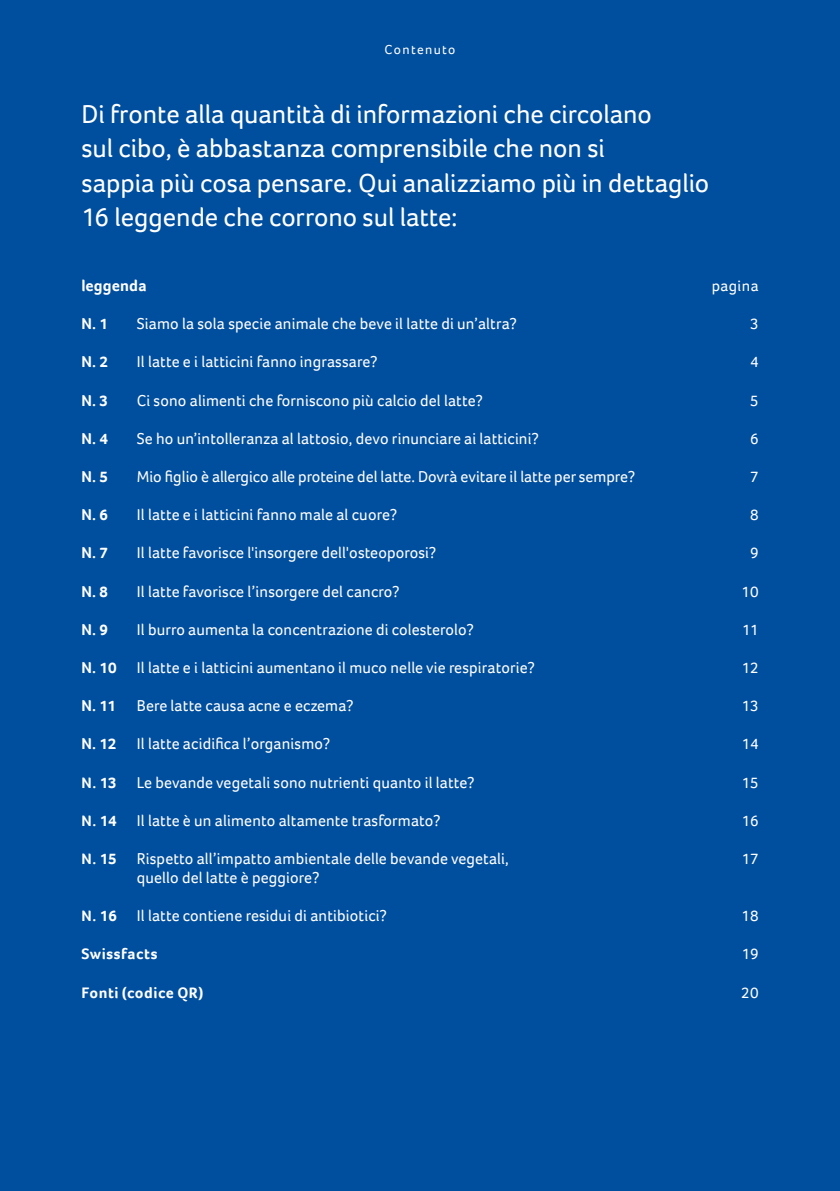
<style>
.page{position:relative;width:840px;height:1191px;background:#fff}
.page>*{position:absolute;margin:0;border:0;box-sizing:border-box;transform-origin:0 0}
.t1{font:26.8px/34.4px "Foco";letter-spacing:-.005em;color:#fff}
.t2{font:16.2px/19px "Foco";letter-spacing:.01em;color:#fff}
.t3{font:700 16.2px "Foco";letter-spacing:.01em;color:#fff}
.t4{font:15.6px "Foco";letter-spacing:-.01em;color:#fff}
.t5{font:700 15.6px "Foco";letter-spacing:.035em;color:#fff}
.t6{font:13.4px "Foco";letter-spacing:.1em;color:#fff}
.s1{font-size:15.6px}
.s2{font-weight:700}
.s3{font-weight:700;font-size:15.6px}
</style>
<div class="page">
<div style="left:0;top:0;width:839px;height:1191px;background:#004e9e"></div>
<p class="t6" style="left:384px;top:41px;width:72px">Contenuto</p>
<p class="t1" style="left:81px;top:96px;width:629px">Di fronte alla quantità di informazioni che circolano<br>sul cibo, è abbastanza comprensibile che non si<br>sappia più cosa pensare. Qui analizziamo più in dettaglio 16 leggende che corrono sul latte:</p>
<p class="t3" style="left:81px;top:275px;width:67px">leggenda</p>
<p class="t3" style="left:81px;top:313px;width:28px">N. <span class="s1">1</span></p>
<p class="t2" style="left:137px;top:314px;width:381px">Siamo la sola specie animale che beve il latte di un’altra?</p>
<p class="t3" style="left:81px;top:351px;width:28px">N. <span class="s1">2</span></p>
<p class="t2" style="left:137px;top:352px;width:242px">Il latte e i latticini fanno ingrassare?</p>
<p class="t3" style="left:81px;top:389px;width:28px">N. <span class="s1">3</span></p>
<p class="t2" style="left:137px;top:390px;width:347px">Ci sono alimenti che forniscono più calcio del latte?</p>
<p class="t3" style="left:81px;top:427px;width:28px">N. <span class="s1">4</span></p>
<p class="t2" style="left:137px;top:428px;width:403px">Se ho un’intolleranza al lattosio, devo rinunciare ai latticini?</p>
<p class="t3" style="left:81px;top:466px;width:28px">N. <span class="s1">5</span></p>
<p class="t2" style="left:137px;top:467px;width:499px">Mio figlio è allergico alle proteine del latte. Dovrà evitare il latte per sempre?</p>
<p class="t3" style="left:81px;top:504px;width:28px">N. <span class="s1">6</span></p>
<p class="t2" style="left:137px;top:505px;width:261px">Il latte e i latticini fanno male al cuore?</p>
<p class="t3" style="left:81px;top:542px;width:28px">N. <span class="s1">7</span></p>
<p class="t2" style="left:137px;top:543px;width:301px">Il latte favorisce l'insorgere dell'osteoporosi?</p>
<p class="t3" style="left:81px;top:580px;width:28px">N. <span class="s1">8</span></p>
<p class="t2" style="left:137px;top:581px;width:264px">Il latte favorisce l’insorgere del cancro?</p>
<p class="t3" style="left:81px;top:618px;width:28px">N. <span class="s1">9</span></p>
<p class="t2" style="left:137px;top:619px;width:338px">Il burro aumenta la concentrazione di colesterolo?</p>
<p class="t2" style="left:81px;top:658px;width:454px"><span class="s2">N.</span> <span class="s3">10</span> Il latte e i latticini aumentano il muco nelle vie respiratorie?</p>
<p class="t3" style="left:81px;top:695px;width:36px">N. <span class="s1">11</span></p>
<p class="t2" style="left:137px;top:696px;width:218px">Bere latte causa acne e eczema?</p>
<p class="t3" style="left:81px;top:733px;width:36px">N. <span class="s1">12</span></p>
<p class="t2" style="left:137px;top:734px;width:195px">Il latte acidifica l’organismo?</p>
<p class="t2" style="left:81px;top:772px;width:394px"><span class="s3">N. 13</span> Le bevande vegetali sono nutrienti quanto il latte?</p>
<p class="t2" style="left:81px;top:810px;width:360px"><span class="s3">N. 14</span> Il latte è un alimento altamente trasformato?</p>
<p class="t2" style="left:137px;top:848px;width:373px;text-indent:-55px"><span class="s3">N. 15</span> Rispetto all’impatto ambientale delle bevande vegetali, quello del latte è peggiore?</p>
<p class="t2" style="left:81px;top:906px;width:307px"><span class="s3">N. 16</span> Il latte contiene residui di antibiotici?</p>
<p class="t5" style="left:81px;top:943px;width:78px">Swissfacts</p>
<p class="t5" style="left:81px;top:982px;width:124px">Fonti (codice QR)</p>
<p class="t4" style="left:711px;top:275px;width:48px">pagina</p>
<p class="t4" style="left:749px;top:313px;width:10px">3</p>
<p class="t4" style="left:749px;top:352px;width:10px">4</p>
<p class="t4" style="left:749px;top:390px;width:10px">5</p>
<p class="t4" style="left:749px;top:428px;width:10px">6</p>
<p class="t4" style="left:749px;top:466px;width:10px">7</p>
<p class="t4" style="left:749px;top:504px;width:10px">8</p>
<p class="t4" style="left:749px;top:543px;width:10px">9</p>
<p class="t4" style="left:741px;top:581px;width:19px">10</p>
<p class="t4" style="left:741px;top:619px;width:18px">11</p>
<p class="t4" style="left:741px;top:657px;width:18px">12</p>
<p class="t4" style="left:741px;top:695px;width:18px">13</p>
<p class="t4" style="left:741px;top:733px;width:18px">14</p>
<p class="t4" style="left:741px;top:772px;width:18px">15</p>
<p class="t4" style="left:741px;top:810px;width:18px">16</p>
<p class="t4" style="left:741px;top:848px;width:18px">17</p>
<p class="t4" style="left:741px;top:905px;width:18px">18</p>
<p class="t4" style="left:741px;top:943px;width:18px">19</p>
<p class="t4" style="left:740px;top:982px;width:19px">20</p>
</div>
